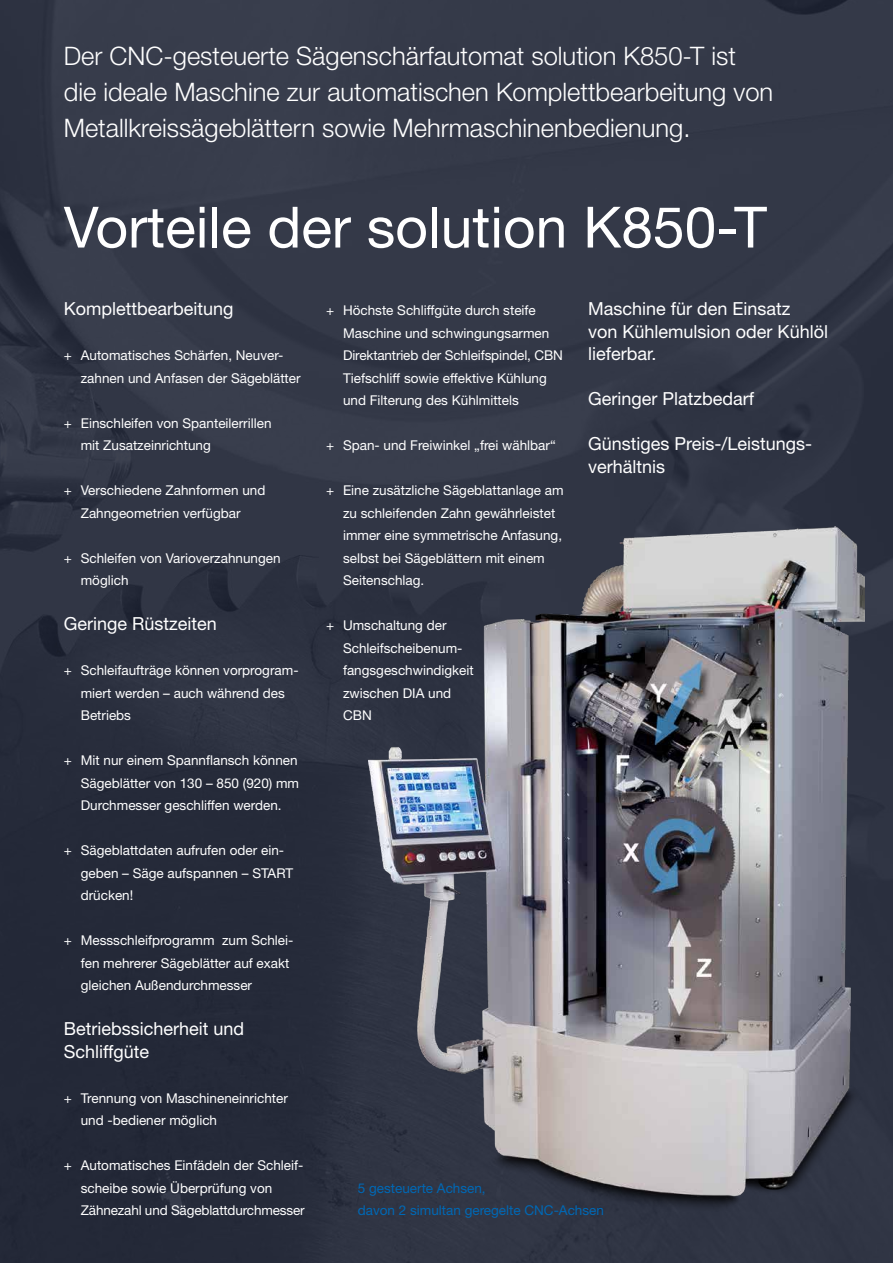
<style>
.page{position:relative;width:893px;height:1263px;background:#fff}
.page>*{position:absolute;margin:0;border:0;box-sizing:border-box;transform-origin:0 0}
.t1{font:57px "Helvetica Neue LT";color:#fff}
.t2{font:300 25.5px/36px "Helvetica Neue LT";color:#fff}
.t3{font:18px/22.5px "Helvetica Neue LT";color:#fff}
.t4{font:13.5px/22.5px "Helvetica Neue LT";color:#fff}
.t5{font:13.5px/22.5px "Helvetica Neue LT";color:#0068b5}
</style>
<div class="page">
<img style="left:0;top:0;width:893px;height:1263px">
<img style="left:368px;top:526px;width:496px;height:685px">
<h2 class="t2" style="left:64px;top:37px;width:711px">Der CNC-gesteuerte Sägenschärfautomat solution K850-T ist die ideale Maschine zur automatischen Komplettbearbeitung von<br>Metallkreissägeblättern sowie Mehrmaschinenbedienung.</h2>
<h1 class="t1" style="left:64px;top:193px;width:705px">Vorteile der solution K850-T</h1>
<h3 class="t3" style="left:64px;top:297px;width:171px">Komplettbearbeitung</h3>
<p class="t4" style="left:81px;top:344px;width:221px;text-indent:-17px">+ Automatisches Schärfen, Neuver&shy;zahnen und Anfasen der Sägeblätter</p>
<p class="t4" style="left:81px;top:411px;width:192px;text-indent:-17px">+ Einschleifen von Spanteilerrillen mit Zusatzeinrichtung</p>
<p class="t4" style="left:64px;top:479px;width:203px;text-align:center">+ Verschiedene Zahnformen und<br>Zahngeometrien verfügbar</p>
<p class="t4" style="left:81px;top:546px;width:201px;text-indent:-17px">+ Schleifen von Varioverzahnungen möglich</p>
<h3 class="t3" style="left:64px;top:612px;width:154px">Geringe Rüstzeiten</h3>
<p class="t4" style="left:81px;top:659px;width:219px;text-indent:-17px">+ Schleifaufträge können vorprogram&shy;miert werden – auch während des<br>Betriebs</p>
<p class="t4" style="left:81px;top:749px;width:220px;text-align:justify;text-indent:-17px">+ Mit nur einem Spannflansch können Sägeblätter von 130 – 850 (920) mm Durchmesser geschliffen werden.</p>
<p class="t4" style="left:81px;top:839px;width:214px;text-indent:-17px">+ Sägeblattdaten aufrufen oder ein&shy;geben – Säge aufspannen – START drücken!</p>
<p class="t4" style="left:81px;top:929px;width:214px;text-indent:-17px">+ Messschleifprogramm zum Schlei&shy;fen mehrerer Sägeblätter auf exakt gleichen Außendurchmesser</p>
<h3 class="t3" style="left:64px;top:1017px;width:182px">Betriebssicherheit und<br>Schliffgüte</h3>
<p class="t4" style="left:81px;top:1086px;width:209px;text-indent:-17px">+ Trennung von Maschineneinrichter und -bediener möglich</p>
<p class="t4" style="left:81px;top:1154px;width:225px;text-indent:-17px">+ Automatisches Einfädeln der Schleif&shy;scheibe sowie Überprüfung von<br>Zähnezahl und Sägeblattdurchmesser</p>
<p class="t4" style="left:343px;top:299px;width:221px;text-indent:-17px">+ Höchste Schliffgüte durch steife Maschine und schwingungsarmen Direktantrieb der Schleifspindel, CBN Tiefschliff sowie effektive Kühlung und Filterung des Kühlmittels</p>
<p class="t4" style="left:326px;top:434px;width:231px">+ Span- und Freiwinkel „frei wählbar“</p>
<p class="t4" style="left:343px;top:479px;width:222px;text-indent:-17px">+ Eine zusätzliche Sägeblattanlage am zu schleifenden Zahn gewährleistet immer eine symmetrische Anfasung, selbst bei Sägeblättern mit einem<br>Seitenschlag.</p>
<p class="t4" style="left:343px;top:614px;width:132px;text-indent:-17px">+ Umschaltung der<br>Schleifscheibenum&shy;fangsgeschwindigkeit zwischen DIA und<br>CBN</p>
<h3 class="t3" style="left:588px;top:297px;width:241px">Maschine für den Einsatz<br>von Kühlemulsion oder Kühlöl lieferbar.</h3>
<h3 class="t3" style="left:588px;top:387px;width:167px">Geringer Platzbedarf</h3>
<h3 class="t3" style="left:588px;top:432px;width:226px">Günstiges Preis-/Leistungs&shy;verhältnis</h3>
<p class="t5" style="left:358px;top:1176px;width:248px">5 gesteuerte Achsen,<br>davon 2 simultan geregelte CNC-Achsen</p>
</div>
